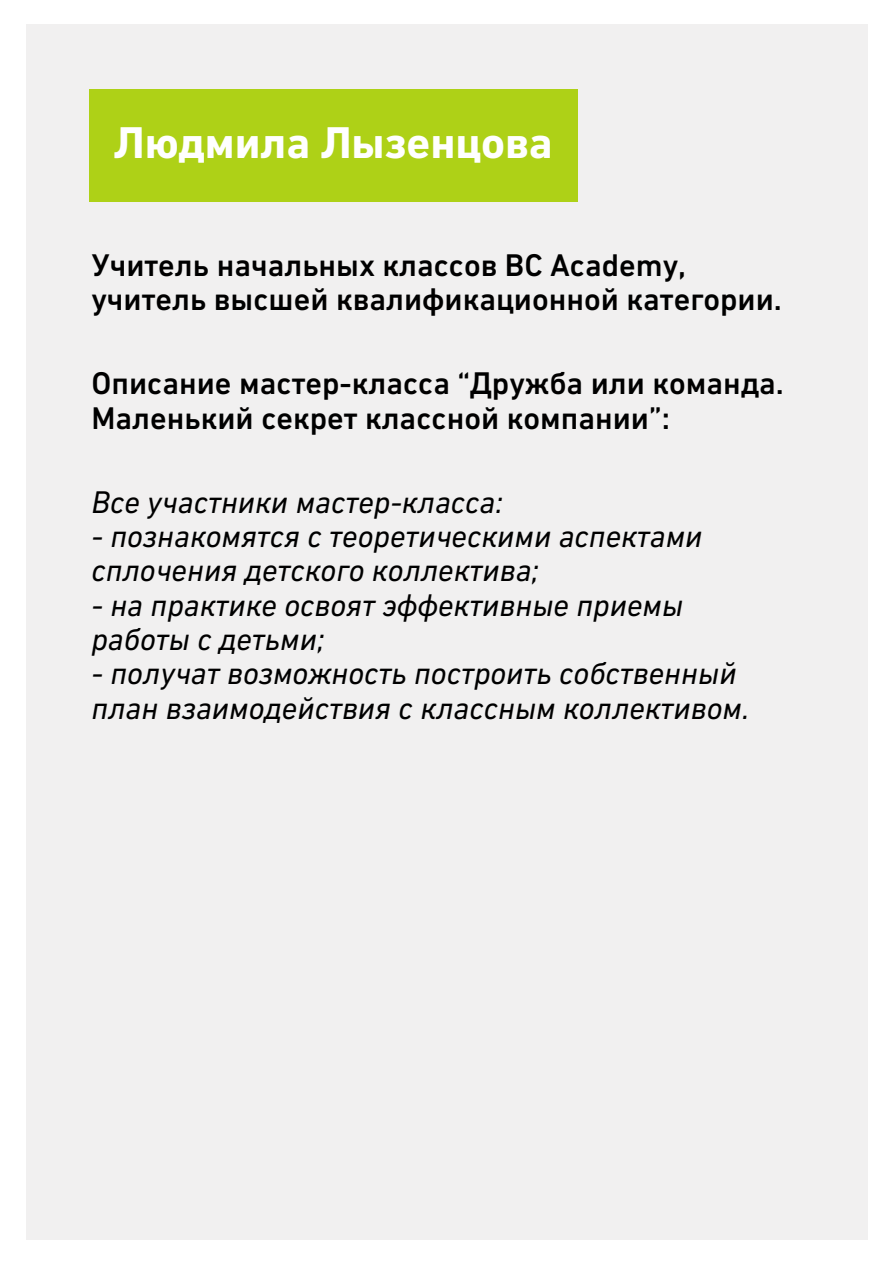
<style>
.page{position:relative;width:893px;height:1263px;background:#fff}
.page>*{position:absolute;margin:0;border:0;box-sizing:border-box;transform-origin:0 0}
.t1{font:700 45.3px "DIN Next CYR";color:#fff}
.t2{font:italic 31.95px/34.3px "DIN Next CYR";color:#000}
.t3{font:500 31.95px "DIN Next CYR";color:#000}
</style>
<div class="page">
<div style="left:27px;top:25px;width:841px;height:1215px;background:#f1f0f0"></div>
<div style="left:89px;top:89px;width:489px;height:113px;background:#aed117"></div>
<p class="t1" style="left:114px;top:123px;width:440px">Людмила Лызенцова</p>
<p class="t3" style="left:91px;top:251px;width:596px">Учитель начальных классов BC Academy,</p>
<p class="t3" style="left:91px;top:285px;width:692px">учитель высшей квалификационной категории.</p>
<p class="t3" style="left:91px;top:369px;width:694px">Описание мастер-класса “Дружба или команда.</p>
<p class="t3" style="left:91px;top:404px;width:580px">Маленький секрет классной компании”:</p>
<p class="t2" style="left:91px;top:487px;width:413px">Все участники мастер-класса:</p>
<p class="t2" style="left:91px;top:521px;width:612px">- познакомятся с теоретическими аспектами сплочения детского коллектива;</p>
<p class="t2" style="left:91px;top:590px;width:593px">- на практике освоят эффективные приемы</p>
<p class="t2" style="left:91px;top:624px;width:234px">работы с детьми;</p>
<p class="t2" style="left:91px;top:658px;width:646px">- получат возможность построить собственный</p>
<p class="t2" style="left:91px;top:692px;width:659px">план взаимодействия с классным коллективом.</p>
</div>
